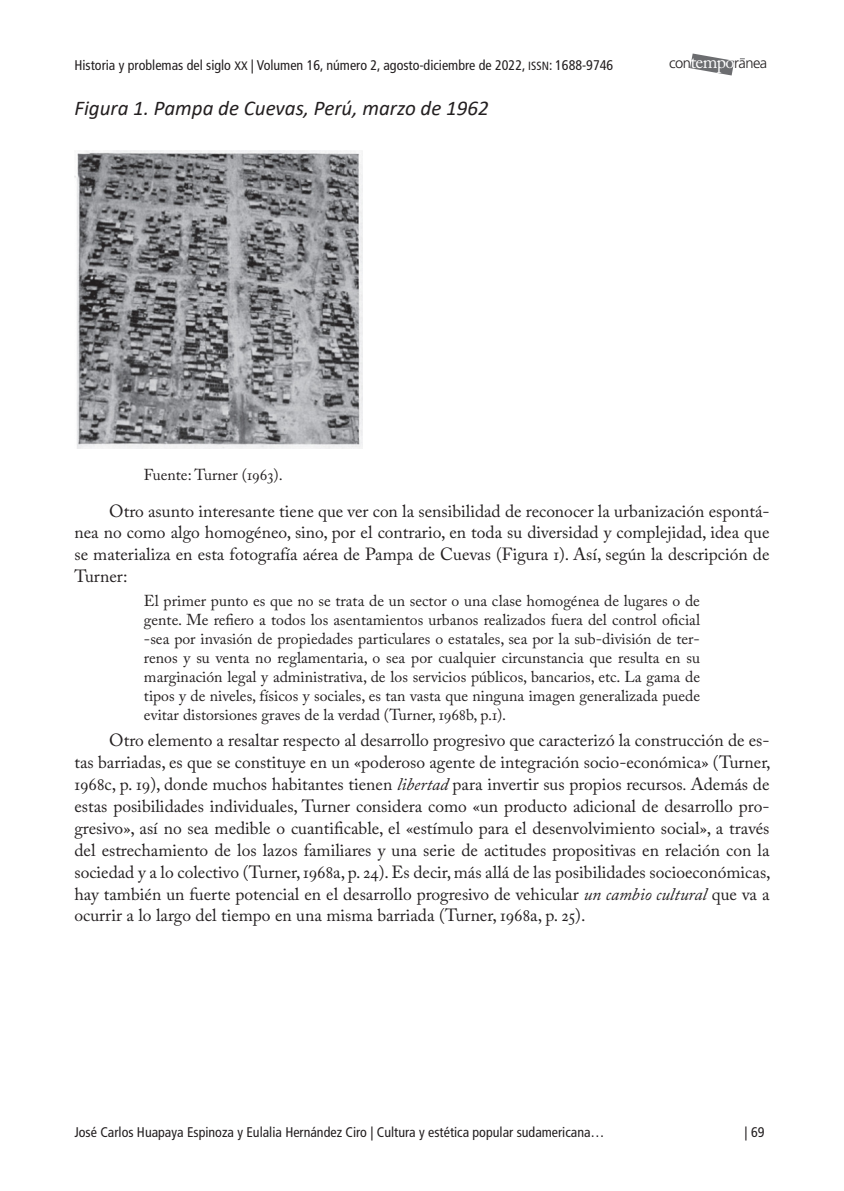
<style>
.page{position:relative;width:844px;height:1191px;background:#fff}
.page>*{position:absolute;margin:0;border:0;box-sizing:border-box;transform-origin:0 0}
.UCE_tit_tablas_y_grá{font:italic 21px "Calibri";color:#231f20}
.txt{font:17.5px/21.9px "Adobe Caslon Pro";color:#231f20;text-align:justify}
.txt_-_cita{font:15.75px/18.9px "Adobe Caslon Pro";color:#231f20;text-align:justify}
.pie_de_foto{font:15.75px "Adobe Caslon Pro";letter-spacing:-.01em;color:#231f20}
.t1{font:300 14.7px "Frutiger";letter-spacing:-.035em;color:#231f20}
.t2{font:condensed 14px "Frutiger LT Std";color:#231f20}
.s1{font-size:12.25px}
.s2{font-family:"Frutiger LT Std Cn SC850";font-stretch:normal;font-size:11.9px}
.s3{font-family:"Adobe Caslon Pro";font-weight:400;font-size:18.2px;color:#fff}
.s4{font-style:italic}
</style>
<div class="page">
<svg style="left:690px;top:54px;width:54px;height:21px"></svg>
<img style="left:74px;top:151px;width:288px;height:297px">
<p class="t2" style="left:74px;top:57px;width:540px">Historia y problemas del siglo <span class="s1">XX</span> | Volumen 16, número 2, agosto-diciembre de 2022, <span class="s2">ISSN</span>: 1688-9746</p>
<p class="t1" style="left:669px;top:55px;width:100px">con<span class="s3">tempo</span>ranea</p>
<p class="UCE_tit_tablas_y_grá" style="left:74px;top:93px;width:415px">Figura 1. Pampa de Cuevas, Perú, marzo de 1962</p>
<p class="pie_de_foto" style="left:144px;top:465px;width:140px">Fuente: Turner (1963).</p>
<p class="txt" style="left:74px;top:499px;width:696px;text-indent:35px">Otro asunto interesante tiene que ver con la sensibilidad de reconocer la urbanización espontá&shy;nea no como algo homogéneo, sino, por el contrario, en toda su diversidad y complejidad, idea que se materializa en esta fotografía aérea de Pampa de Cuevas (Figura 1). Así, según la descripción de Turner:</p>
<p class="txt_-_cita" style="left:144px;top:591px;width:557px">El primer punto es que no se trata de un sector o una clase homogénea de lugares o de gente. Me refiero a todos los asentamientos urbanos realizados fuera del control oficial -sea por invasión de propiedades particulares o estatales, sea por la sub-división de ter&shy;renos y su venta no reglamentaria, o sea por cualquier circunstancia que resulta en su marginación legal y administrativa, de los servicios públicos, bancarios, etc. La gama de tipos y de niveles, físicos y sociales, es tan vasta que ninguna imagen generalizada puede evitar distorsiones graves de la verdad (Turner, 1968b, p.1).</p>
<p class="txt" style="left:74px;top:729px;width:697px;text-indent:35px">Otro elemento a resaltar respecto al desarrollo progresivo que caracterizó la construcción de es&shy;tas barriadas, es que se constituye en un «poderoso agente de integración socio-económica» (Turner, 1968c, p. 19), donde muchos habitantes tienen <span class="s4">libertad</span> para invertir sus propios recursos<span class="s4">.</span> Además de estas posibilidades individuales, Turner considera como «un producto adicional de desarrollo pro&shy;gresivo», así no sea medible o cuantificable, el «estímulo para el desenvolvimiento social», a través del estrechamiento de los lazos familiares y una serie de actitudes propositivas en relación con la sociedad y a lo colectivo (Turner, 1968a, p. 24). Es decir, más allá de las posibilidades socioeconómicas, hay también un fuerte potencial en el desarrollo progresivo de vehicular <span class="s4">un cambio cultural</span> que va a ocurrir a lo largo del tiempo en una misma barriada (Turner, 1968a, p. 25).</p>
<p class="t2" style="left:74px;top:1124px;width:531px">José Carlos Huapaya Espinoza y Eulalia Hernández Ciro | Cultura y estética popular sudamericana…</p>
<p class="t2" style="left:744px;top:1124px;width:21px">| 69</p>
</div>
